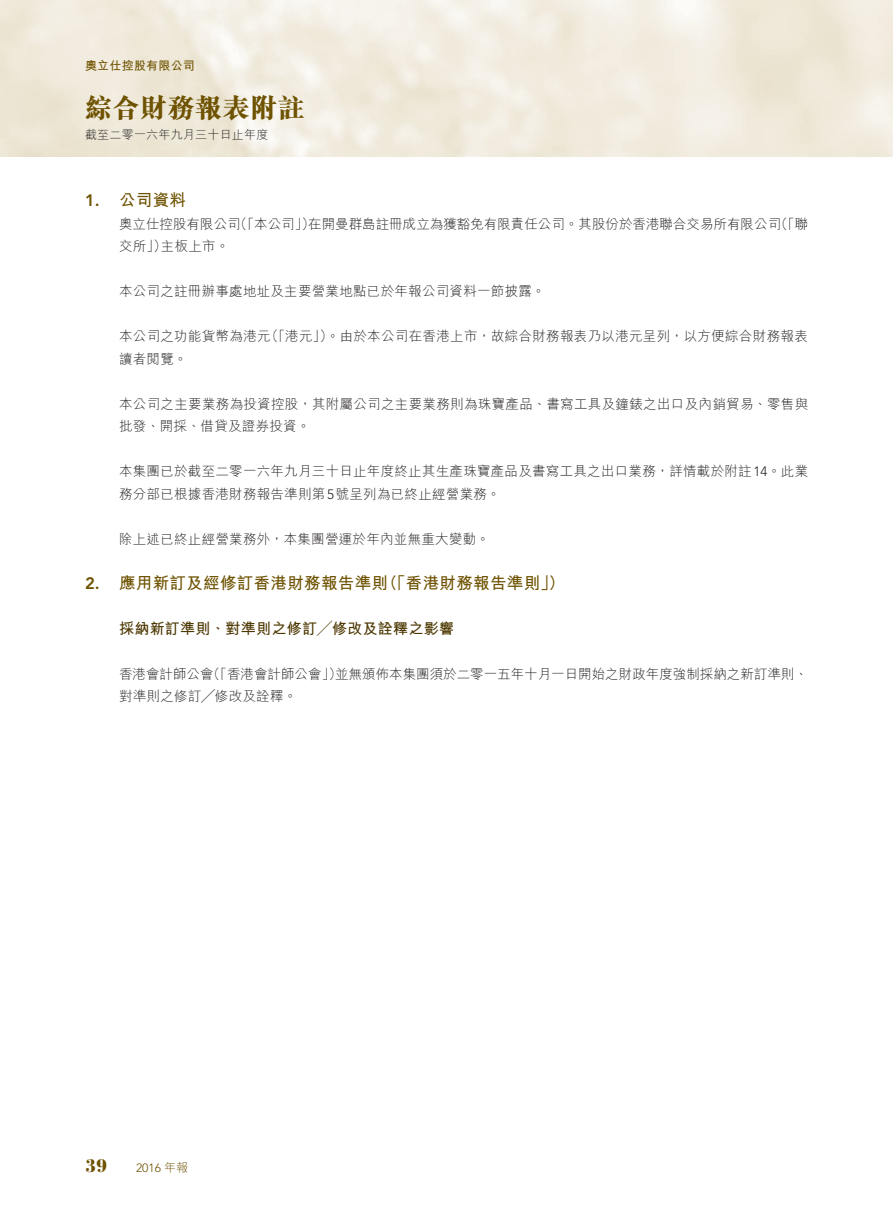
<style>
.page{position:relative;width:893px;height:1212px;background:#fff}
.page>*{position:absolute;margin:0;border:0;box-sizing:border-box;transform-origin:0 0}
.t1{font:800 27px "M Sung HK";letter-spacing:.02em;color:#6e5200}
.t2{font:900 18px "Bauer Bodoni Std";color:#6e5200}
._01_H1{font:700 16.5px "M Hei HK";letter-spacing:.02em;color:#6e5200}
._02_H2{font:700 15px "M Hei HK";letter-spacing:.02em;color:#4c3700}
._00_txt{font:300 13.5px/22.5px "M Hei HK";letter-spacing:.02em;color:#231f20}
._00_txt-2{font:300 13.5px/22.5px "M Hei HK";color:#231f20}
.t3{font:300 12px "M Hei HK";letter-spacing:.02em;color:#231f20}
.t4{font:700 12px "M Hei HK";letter-spacing:.02em;color:#6e5200}
.t5{font:300 12px "Avenir LT Std";color:#6e5200}
.s1{font-family:"Avenir LT Std";font-weight:800}
.s2{font-family:"Avenir LT Std"}
.s3{font-family:"M Hei HK"}
</style>
<div class="page">
<p class="t4" style="left:85px;top:57px;width:111px">奧立仕控股有限公司</p>
<p class="t1" style="left:85px;top:94px;width:221px">綜合財務報表附註</p>
<p class="t3" style="left:85px;top:129px;width:185px">截至二零一六年九月三十日止年度</p>
<p class="_01_H1" style="left:85px;top:188px;width:103px"><span class="s1">1.</span> 公司資料</p>
<p class="_00_txt-2" style="left:119px;top:212px;width:691px">奧立仕控股有限公司（「本公司」）在開曼群島註冊成立為獲豁免有限責任公司。其股份於香港聯合交易所有限公司（「聯交所」）主板上市。</p>
<p class="_00_txt" style="left:119px;top:280px;width:428px">本公司之註冊辦事處地址及主要營業地點已於年報公司資料一節披露。</p>
<p class="_00_txt" style="left:119px;top:325px;width:690px">本公司之功能貨幣為港元（「港元」）。由於本公司在香港上市，故綜合財務報表乃以港元呈列，以方便綜合財務報表讀者閱覽。</p>
<p class="_00_txt" style="left:119px;top:392px;width:691px">本公司之主要業務為投資控股，其附屬公司之主要業務則為珠寶產品、書寫工具及鐘錶之出口及內銷貿易、零售與批發、開採、借貸及證券投資。</p>
<p class="_00_txt" style="left:119px;top:460px;width:691px">本集團已於截至二零一六年九月三十日止年度終止其生產珠寶產品及書寫工具之出口業務，詳情載於附註<span class="s2">14</span>。此業務分部已根據香港財務報告準則第<span class="s2">5</span>號呈列為已終止經營業務。</p>
<p class="_00_txt" style="left:119px;top:527px;width:372px">除上述已終止經營業務外，本集團營運於年內並無重大變動。</p>
<p class="_01_H1" style="left:85px;top:571px;width:481px"><span class="s1">2.</span> 應用新訂及經修訂香港財務報告準則（「香港財務報告準則」）</p>
<p class="_02_H2" style="left:119px;top:617px;width:337px">採納新訂準則、對準則之修訂╱修改及詮釋之影響</p>
<p class="_00_txt-2" style="left:119px;top:662px;width:690px">香港會計師公會（「香港會計師公會」）並無頒佈本集團須於二零一五年十月一日開始之財政年度強制採納之新訂準則、對準則之修訂╱修改及詮釋。</p>
<p class="t2" style="left:85px;top:1154px;width:24px">39</p>
<p class="t5" style="left:136px;top:1161px;width:53px">2016 <span class="s3">年報</span></p>
</div>
